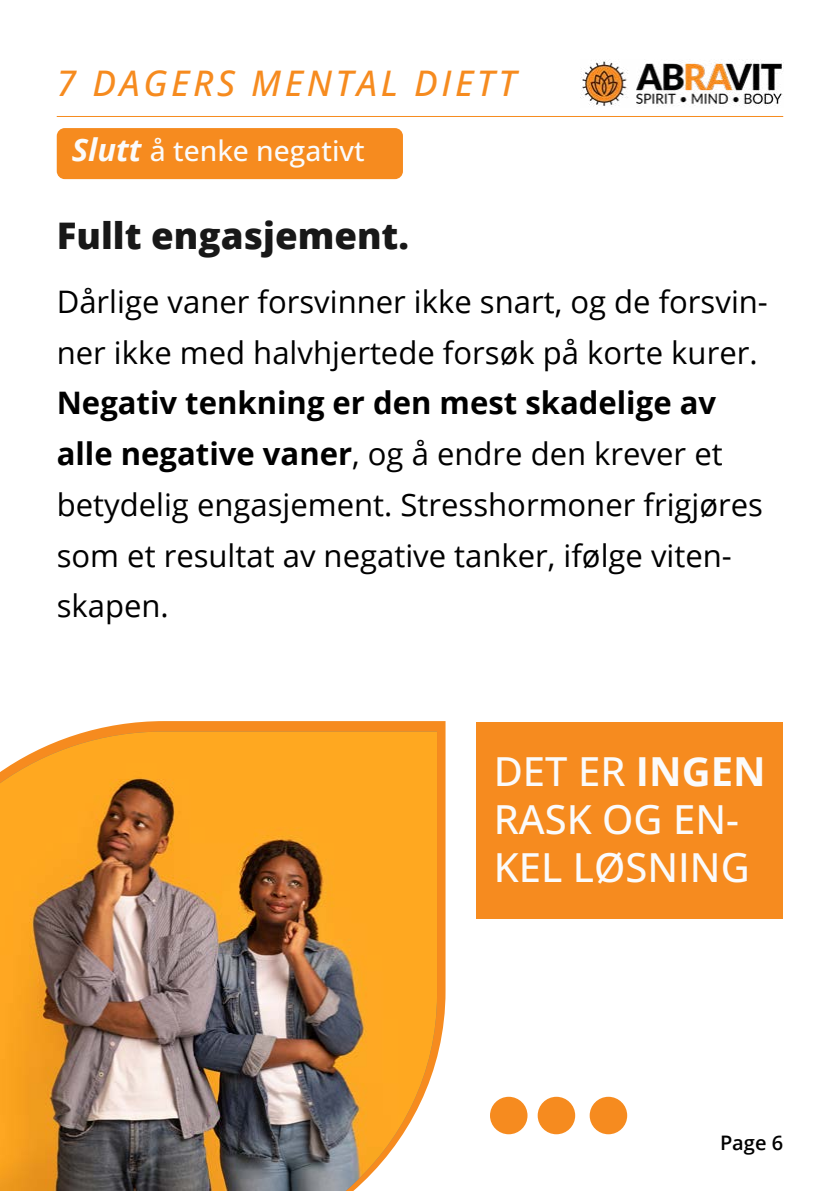
<style>
.page{position:relative;width:840px;height:1191px;background:#fff}
.page>*{position:absolute;margin:0;border:0;box-sizing:border-box;transform-origin:0 0}
.t1{font:500 40px/48px "Open Sans";color:#fbfbfb}
.t2{font:800 36.6px "Open Sans";color:#181818}
.t3{font:italic 500 35.2px "Open Sans";letter-spacing:.1em;color:#f68b1f}
.t4{font:31px/50.8px "Open Sans";color:#000}
.t5{font:500 28.2px "Open Sans";color:#fbfbfb}
.t6{font:600 20px "Open Sans";color:#000}
.s1{font-weight:700;font-style:italic;font-size:31px}
.s2{font-weight:700}
</style>
<div class="page">
<svg style="left:89px;top:721px;width:356px;height:336px;background:#f6932e"></svg>
<img style="left:0;top:731px;width:437px;height:460px">
<div style="left:476px;top:722px;width:306px;height:196px;background:#f68b1f"></div>
<div style="left:57px;top:128px;width:346px;height:51px;background:#f68b1f;border-radius:8px"></div>
<div style="left:489px;top:1096px;width:38px;height:38px;background:#f68b1f;border-radius:50%"></div>
<div style="left:537px;top:1096px;width:38px;height:38px;background:#f68b1f;border-radius:50%"></div>
<div style="left:589px;top:1096px;width:37px;height:38px;background:#f68b1f;border-radius:50%"></div>
<img style="left:580px;top:60px;width:202px;height:46px">
<hr style="left:57px;top:116px;width:725px;height:1px;background:#f68b1f">
<p class="t3" style="left:57px;top:58px;width:461px">7 DAGERS MENTAL DIETT</p>
<p class="t5" style="left:72px;top:131px;width:294px"><span class="s1">Slutt</span> å tenke negativt</p>
<p class="t2" style="left:57px;top:208px;width:353px">Fullt engasjement.</p>
<p class="t4" style="left:57px;top:275px;width:712px">Dårlige vaner forsvinner ikke snart, og de forsvin&shy;ner ikke med halvhjertede forsøk på korte kurer.</p>
<p class="t4" style="left:57px;top:377px;width:707px"><span class="s2">Negativ tenkning er den mest skadelige av alle negative vaner</span>, og å endre den krever et betydelig engasjement. Stresshormoner frigjøres som et resultat av negative tanker, ifølge viten&shy;skapen.</p>
<p class="t1" style="left:493px;top:746px;width:273px">DET ER <span class="s2">INGEN<br></span>RASK OG EN-<br>KEL LØSNING</p>
<p class="t6" style="left:719px;top:1128px;width:65px">Page 6</p>
</div>
